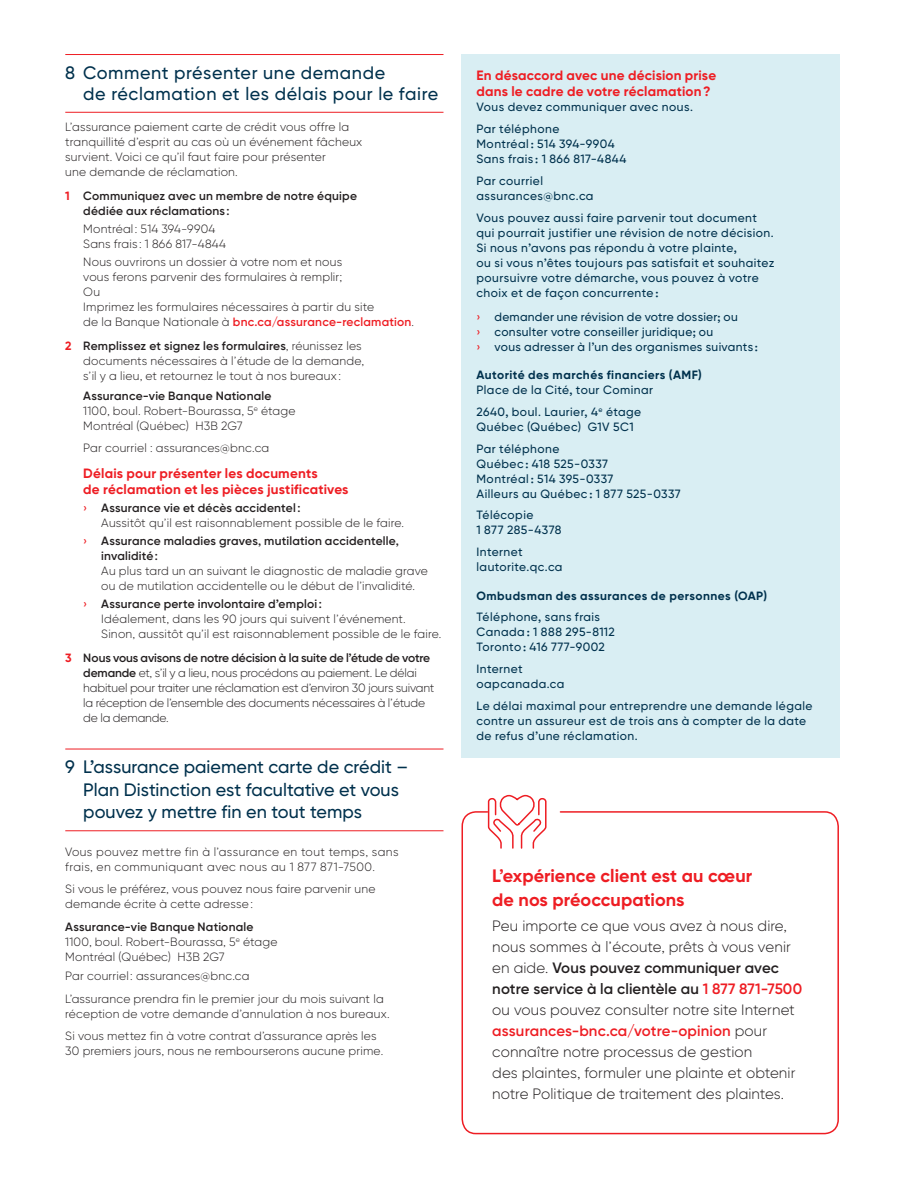
<style>
.page{position:relative;width:905px;height:1188px;background:#fff}
.page>*{position:absolute;margin:0;border:0;box-sizing:border-box;transform-origin:0 0}
.t1{font:500 18px/22.5px "Gilroy BN";letter-spacing:.005em;color:#00314d}
.t2{font:500 18px/21px "Gilroy BN";letter-spacing:.03em;color:#00314d}
.t3{font:700 18px/24px "Gilroy BN";color:#ee1d23}
.t4{font:300 15px/21px "Gilroy BN";letter-spacing:.005em;color:#231f20}
.t5{font:700 13.5px/16.5px "Gilroy BN";letter-spacing:.015em;color:#ee1d23}
.t6{font:300 12px/15px "Gilroy BN";letter-spacing:.015em;color:#231f20}
.t7{font:500 12px/15px "Gilroy BN";letter-spacing:.035em;color:#00314d}
.t8{font:300 12px/15px "Gilroy BN";letter-spacing:-.015em;color:#231f20}
.t9{font:600 12px/15px "Gilroy BN";letter-spacing:.015em;color:#231f20}
.t10{font:300 12px/15px "Gilroy BN";letter-spacing:.035em;color:#231f20}
.t11{font:700 12px "Gilroy BN";letter-spacing:.04em;color:#00314d}
.s1{font-weight:700;color:#ee1d23}
.s2{font-weight:600;color:#ee1d23}
.s3{font-weight:600}
.s4{font-weight:500;color:#ee1d23}
.s5{color:#ee1d23}
</style>
<div class="page">
<svg style="left:487px;top:794px;width:60px;height:55px"></svg>
<div style="left:461px;top:811px;width:377px;height:323px;border:2px solid #ee1d23;border-radius:14px"></div>
<hr style="left:65px;top:54px;width:378px;height:1px;background:#ee1d23">
<hr style="left:65px;top:112px;width:378px;height:1px;background:#ee1d23">
<hr style="left:65px;top:749px;width:378px;height:1px;background:#ee1d23">
<hr style="left:65px;top:830px;width:378px;height:1px;background:#ee1d23">
<div style="left:461px;top:54px;width:378px;height:704px;background:#d9eef3"></div>
<h1 class="t2" style="left:83px;top:62px;width:356px;text-indent:-18px">8 Comment présenter une demande<br>de réclamation et les délais pour le faire</h1>
<p class="t6" style="left:65px;top:120px;width:298px">L’assurance paiement carte de crédit vous offre la tranquillité d’esprit au cas où un événement fâcheux survient. Voici ce qu'il faut faire pour présenter<br>une demande de réclamation.</p>
<p class="t9" style="left:83px;top:189px;width:275px;text-indent:-18px"><span class="s1">1</span> Communiquez avec un membre de notre équipe dédiée aux réclamations:</p>
<p class="t6" style="left:83px;top:222px;width:144px">Montréal : 514 394-9904<br>Sans frais : 1 866 817-4844</p>
<p class="t6" style="left:83px;top:255px;width:332px">Nous ouvrirons un dossier à votre nom et nous<br>vous ferons parvenir des formulaires à remplir;<br>Ou<br>Imprimez les formulaires nécessaires à partir du site<br>de la Banque Nationale à <span class="s2">bnc.ca/assurance-reclamation</span>.</p>
<p class="t6" style="left:83px;top:339px;width:282px;text-indent:-18px"><span class="s1">2</span> <span class="s3">Remplissez et signez les formulaires</span>, réunissez les documents nécessaires à l’étude de la demande, s’il y a lieu, et retournez le tout à nos bureaux:</p>
<p class="t6" style="left:83px;top:388px;width:214px"><span class="s3">Assurance-vie Banque Nationale<br></span>1100, boul. Robert-Bourassa, 5<sup>e</sup> étage<br>Montréal (Québec) H3B 2G7</p>
<p class="t6" style="left:83px;top:441px;width:187px">Par courriel : assurances@bnc.ca</p>
<p class="t5" style="left:83px;top:465px;width:267px">Délais pour présenter les documents<br>de réclamation et les pièces justificatives</p>
<p class="t6" style="left:101px;top:501px;width:304px;text-indent:-18px"><span class="s4">›</span> <span class="s3">Assurance vie et décès accidentel:<br></span>Aussitôt qu’il est raisonnablement possible de le faire.</p>
<p class="t9" style="left:101px;top:534px;width:299px;text-indent:-18px"><span class="s4">›</span> Assurance maladies graves, mutilation accidentelle, invalidité:</p>
<p class="t6" style="left:101px;top:564px;width:328px">Au plus tard un an suivant le diagnostic de maladie grave ou de mutilation accidentelle ou le début de l'invalidité.</p>
<p class="t6" style="left:101px;top:597px;width:341px;text-indent:-18px"><span class="s4">›</span> <span class="s3">Assurance perte involontaire d’emploi:<br></span>Idéalement, dans les 90 jours qui suivent l’événement.<br>Sinon, aussitôt qu’il est raisonnablement possible de le faire.</p>
<p class="t8" style="left:83px;top:651px;width:352px;text-indent:-18px"><span class="s1">3</span> <span class="s3">Nous vous avisons de notre décision à la suite de l’étude de votre demande</span> et, s’il y a lieu, nous procédons au paiement. Le délai habituel pour traiter une réclamation est d’environ 30 jours suivant la réception de l’ensemble des documents nécessaires à l’étude de la demande.</p>
<h1 class="t1" style="left:83px;top:756px;width:326px;text-indent:-18px">9 L’assurance paiement carte de crédit –<br>Plan Distinction est facultative et vous pouvez y mettre fin en tout temps</h1>
<p class="t10" style="left:65px;top:844px;width:335px">Vous pouvez mettre fin à l'assurance en tout temps, sans frais, en communiquant avec nous au 1 877 871-7500.</p>
<p class="t6" style="left:65px;top:882px;width:312px">Si vous le préférez, vous pouvez nous faire parvenir une demande écrite à cette adresse:</p>
<p class="t6" style="left:65px;top:919px;width:214px"><span class="s3">Assurance-vie Banque Nationale<br></span>1100, boul. Robert-Bourassa, 5<sup>e</sup> étage<br>Montréal (Québec) H3B 2G7</p>
<p class="t6" style="left:65px;top:965px;width:320px;line-height:22.5px">Par courriel : assurances@bnc.ca<br>L'assurance prendra fin le premier jour du mois suivant la</p>
<p class="t6" style="left:65px;top:1002px;width:326px;line-height:22.5px">réception de votre demande d’annulation à nos bureaux.<br>Si vous mettez fin à votre contrat d'assurance après les</p>
<p class="t6" style="left:65px;top:1044px;width:319px">30 premiers jours, nous ne rembourserons aucune prime.</p>
<p class="t5" style="left:476px;top:67px;width:241px">En désaccord avec une décision prise dans le cadre de votre réclamation?</p>
<p class="t7" style="left:476px;top:96px;width:218px;line-height:21.8px">Vous devez communiquer avec nous.<br>Par téléphone</p>
<p class="t7" style="left:476px;top:136px;width:151px">Montréal : 514 394-9904<br>Sans frais : 1 866 817-4844</p>
<p class="t7" style="left:476px;top:173px;width:119px">Par courriel assurances@bnc.ca</p>
<p class="t7" style="left:476px;top:210px;width:299px">Vous pouvez aussi faire parvenir tout document qui pourrait justifier une révision de notre décision.<br>Si nous n’avons pas répondu à votre plainte,<br>ou si vous n’êtes toujours pas satisfait et souhaitez poursuivre votre démarche, vous pouvez à votre choix et de façon concurrente :</p>
<p class="t7" style="left:476px;top:309px;width:283px"><span class="s5">›</span> demander une révision de votre dossier; ou<br><span class="s5">›</span> consulter votre conseiller juridique; ou<br><span class="s5">›</span> vous adresser à l’un des organismes suivants :</p>
<p class="t11" style="left:476px;top:367px;width:227px">Autorité des marchés financiers (AMF)</p>
<p class="t7" style="left:476px;top:379px;width:178px;line-height:21.8px">Place de la Cité, tour Cominar<br>2640, boul. Laurier, 4<sup>e</sup> étage</p>
<p class="t7" style="left:476px;top:416px;width:159px;line-height:21.8px">Québec (Québec) G1V 5C1<br>Par téléphone</p>
<p class="t7" style="left:476px;top:456px;width:206px">Québec : 418 525-0337<br>Montréal : 514 395-0337<br>Ailleurs au Québec : 1 877 525-0337</p>
<p class="t7" style="left:476px;top:507px;width:86px">Télécopie<br>1 877 285-4378</p>
<p class="t7" style="left:476px;top:544px;width:88px">Internet lautorite.qc.ca</p>
<p class="t11" style="left:476px;top:588px;width:292px">Ombudsman des assurances de personnes (OAP)</p>
<p class="t7" style="left:476px;top:609px;width:140px">Téléphone, sans frais<br>Canada : 1 888 295-8112<br>Toronto : 416 777-9002</p>
<p class="t7" style="left:476px;top:661px;width:89px">Internet oapcanada.ca</p>
<p class="t7" style="left:476px;top:698px;width:337px">Le délai maximal pour entreprendre une demande légale contre un assureur est de trois ans à compter de la date de refus d’une réclamation.</p>
<h1 class="t3" style="left:492px;top:863px;width:261px">L’expérience client est au cœur de nos préoccupations</h1>
<p class="t4" style="left:492px;top:915px;width:311px">Peu importe ce que vous avez à nous dire, nous sommes à l’écoute, prêts à vous venir en aide. <span class="s3">Vous pouvez communiquer avec notre service à la clientèle au</span> <span class="s2">1 877 871-7500 </span>ou vous pouvez consulter notre site Internet <span class="s2">assurances-bnc.ca/votre-opinion</span> pour connaître notre processus de gestion<br>des plaintes, formuler une plainte et obtenir notre Politique de traitement des plaintes.</p>
</div>
